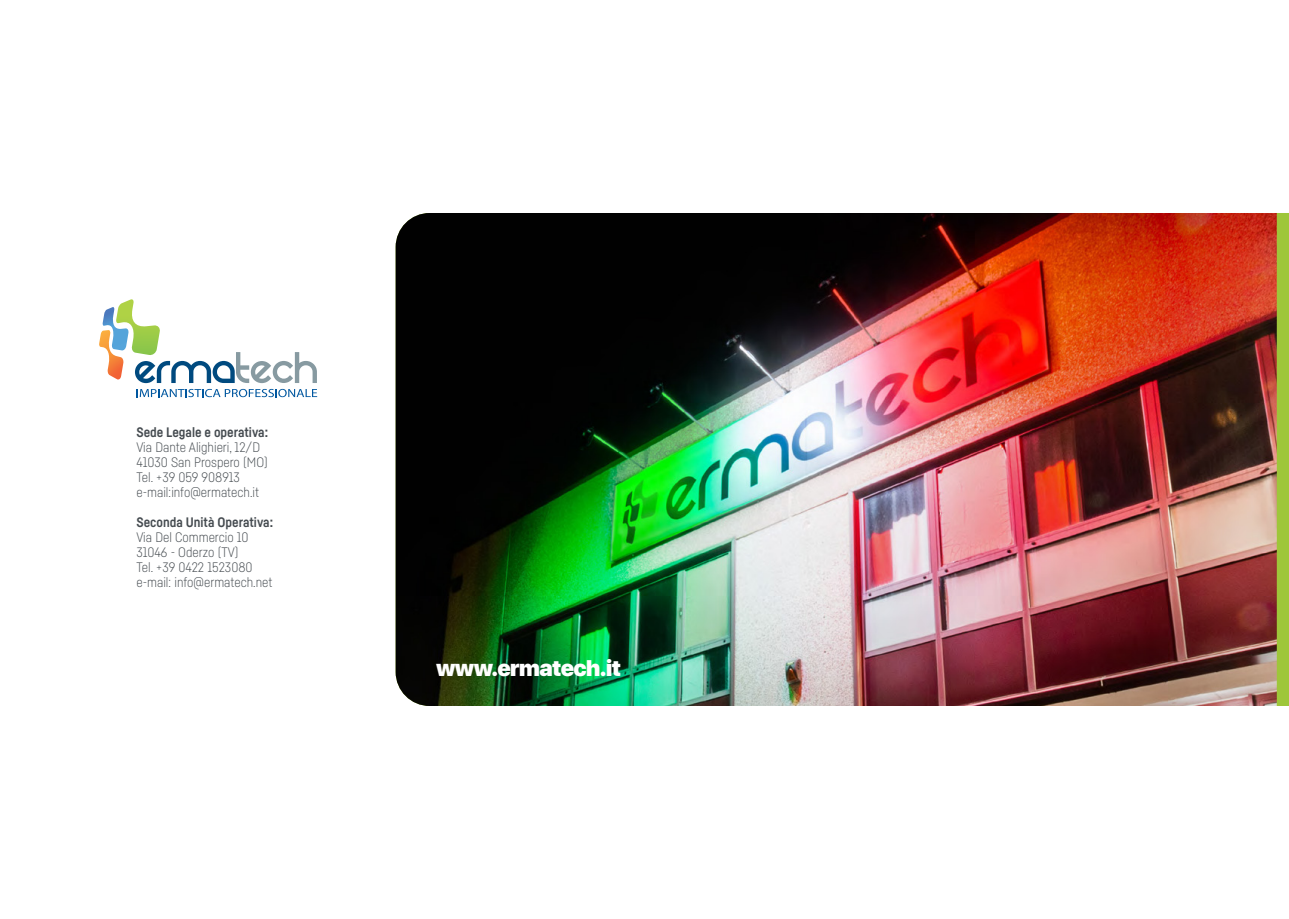
<style>
.page{position:relative;width:1289px;height:919px;background:#fff}
.page>*{position:absolute;margin:0;border:0;box-sizing:border-box;transform-origin:0 0}
.t1{font:900 22.5px "SF Pro Display";letter-spacing:-.025em;color:#fff}
.t2{font:300 13.5px "Fabrikat";color:#454b50}
.t3{font:700 13.5px "Fabrikat";color:#454b50}
</style>
<div class="page">
<svg style="left:137px;top:389px;width:180px;height:8px"></svg>
<svg style="left:99px;top:299px;width:218px;height:84px"></svg>
<img style="left:395px;top:213px;width:881px;height:493px">
<p class="t3" style="left:136px;top:423px;width:133px">Sede Legale e operativa:</p>
<p class="t2" style="left:136px;top:439px;width:125px">Via Dante Alighieri, 12/D</p>
<p class="t2" style="left:136px;top:454px;width:133px">41030 San Prospero (MO)</p>
<p class="t2" style="left:136px;top:469px;width:105px">Tel. +39 059 908913</p>
<p class="t2" style="left:136px;top:484px;width:124px">e-mail:info@ermatech.it</p>
<p class="t3" style="left:136px;top:513px;width:138px">Seconda Unità Operativa:</p>
<p class="t2" style="left:136px;top:529px;width:114px">Via Del Commercio 10</p>
<p class="t2" style="left:136px;top:544px;width:103px">31046 - Oderzo (TV)</p>
<p class="t2" style="left:136px;top:559px;width:118px">Tel. +39 0422 1523080</p>
<p class="t2" style="left:136px;top:574px;width:138px">e-mail: info@ermatech.net</p>
<p class="t1" style="left:436px;top:655px;width:186px">www.ermatech.it</p>
</div>
